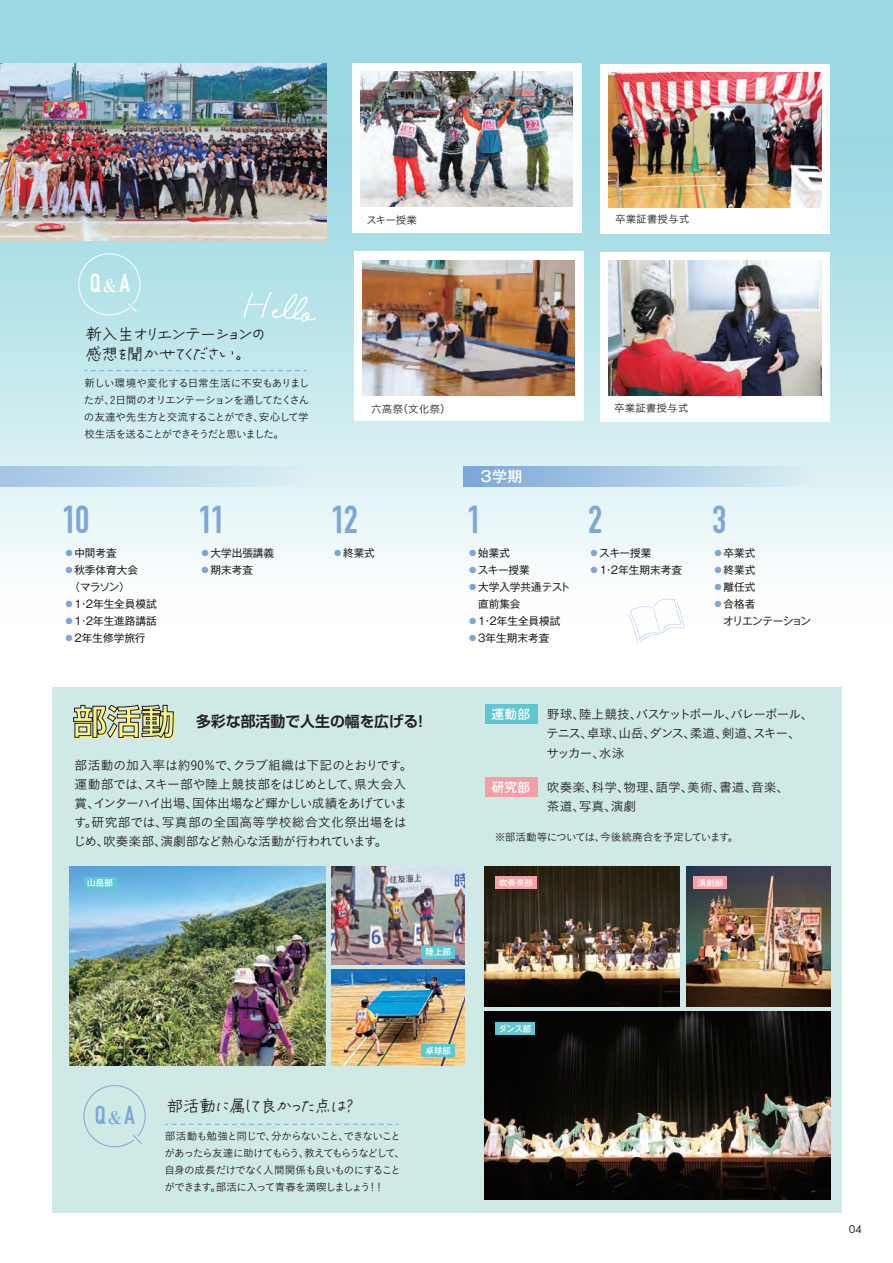
<style>
.page{position:relative;width:893px;height:1263px;background:#fff}
.page>*{position:absolute;margin:0;border:0;box-sizing:border-box;transform-origin:0 0}
.t1{font:700 38.25px "DIN Condensed";color:#7ca7d8}
.t2{font:700 34.05px "Shin Go Pro De";color:#fff57a}
.t3{font:700 25.5px "DIN Condensed";color:#fff}
.t4{font:700 25.5px "DIN Condensed";color:#7ca7d8}
.t5{font:16.2px/19.4px "VDL Pen Letter Medium";letter-spacing:-.16em;color:#231f20}
.t6{font:16.2px "VDL Pen Letter Medium";letter-spacing:-.08em;color:#231f20}
.t7{font:700 14.85px "Shin Go Pro De";color:#231f20}
.t8{font:500 14.85px "Gothic MB101 Pro";color:#fff}
.t9{font:12.75px/19.2px "Koburina Go Std W3";letter-spacing:-.025em;color:#231f20}
.t10{font:12.75px/19.2px "Koburina Go Std W3";letter-spacing:-.09em;color:#231f20}
.t11{font:12.75px/19.2px "Koburina Go Std W3";color:#231f20}
.t12{font:500 12.75px "Gothic MB101 Pro";letter-spacing:.025em;color:#fff}
.t13{font:11.85px "Futura PT";color:#231f20}
.t14{font:10.65px/17px "Koburina Go Std W3";letter-spacing:-.075em;color:#231f20;text-align:justify}
.t15{font:10.65px/17px "Gothic MB101 Pro";color:#231f20}
.t16{font:10.65px "Koburina Go Std W3";color:#231f20}
.t17{font:10.65px/17px "Gothic MB101 Pro";letter-spacing:-.065em;color:#231f20}
.t18{font:500 8.55px "Gothic MB101 Pro";color:#fff}
.s1{font-family:"Ryumin Pro";font-size:17.4px}
.s2{color:#7ca7d8}
</style>
<div class="page">
<svg style="left:0;top:0;width:893px;height:615px"></svg>
<div style="left:52px;top:687px;width:790px;height:525px;background:#cfeae6"></div>
<div style="left:354px;top:252px;width:229px;height:169px;background:#fff"></div>
<img style="left:362px;top:260px;width:213px;height:135px">
<div style="left:352px;top:63px;width:229px;height:170px;background:#fff"></div>
<img style="left:360px;top:72px;width:213px;height:135px">
<div style="left:600px;top:252px;width:230px;height:170px;background:#fff"></div>
<img style="left:609px;top:261px;width:212px;height:135px">
<div style="left:600px;top:64px;width:230px;height:170px;background:#fff"></div>
<img style="left:609px;top:73px;width:212px;height:135px">
<svg style="left:629px;top:599px;width:56px;height:44px"></svg>
<img style="left:0;top:63px;width:326px;height:178px">
<img style="left:69px;top:866px;width:257px;height:200px">
<img style="left:485px;top:1012px;width:346px;height:187px">
<img style="left:686px;top:867px;width:145px;height:140px">
<img style="left:485px;top:867px;width:194px;height:140px">
<img style="left:332px;top:866px;width:133px;height:99px">
<img style="left:332px;top:970px;width:133px;height:96px">
<svg style="left:78px;top:253px;width:63px;height:63px;background:#b6e3e9"></svg>
<svg style="left:83px;top:1085px;width:63px;height:62px"></svg>
<svg style="left:85px;top:370px;width:221px;height:1px"></svg>
<svg style="left:165px;top:1124px;width:233px;height:1px"></svg>
<div style="left:0;top:466px;width:314px;height:21px;background:linear-gradient(to right,#a3c5e3,#dcf1f3)"></div>
<div style="left:464px;top:466px;width:354px;height:21px;background:linear-gradient(to right,#7ba6d7,#dcf1f3)"></div>
<svg style="left:73px;top:705px;width:101px;height:33px"></svg>
<div style="left:485px;top:704px;width:52px;height:20px;background:#5ec7d1"></div>
<div style="left:485px;top:778px;width:52px;height:19px;background:#f69ea6"></div>
<svg style="left:243px;top:291px;width:74px;height:31px;background:#c1e7ec"></svg>
<div style="left:84px;top:877px;width:33px;height:12px;background:#5ec7d1"></div>
<div style="left:422px;top:1045px;width:33px;height:12px;background:#5ec7d1"></div>
<div style="left:422px;top:946px;width:33px;height:12px;background:#5ec7d1"></div>
<div style="left:495px;top:876px;width:42px;height:12px;background:#f69ea6"></div>
<div style="left:495px;top:1022px;width:40px;height:12px;background:#5ec7d1"></div>
<div style="left:694px;top:876px;width:33px;height:12px;background:#f69ea6"></div>
<h3 class="t3" style="left:90px;top:266px;width:41px">Q<span class="s1">&amp;</span>A</h3>
<h3 class="t5" style="left:86px;top:324px;width:183px">新入生オリエンテーションの感想を聞かせてください。</h3>
<p class="t14" style="left:84px;top:374px;width:227px">新しい環境や変化する日常生活に不安もありましたが、2日間のオリエンテーションを通してたくさんの友達や先生方と交流することができ、安心して学校生活を送ることができそうだと思いました。</p>
<p class="t14" style="left:366px;top:211px;width:52px">スキー授業</p>
<p class="t14" style="left:371px;top:400px;width:81px">六高祭（文化祭）</p>
<h3 class="t8" style="left:480px;top:464px;width:43px">3学期</h3>
<p class="t16" style="left:615px;top:211px;width:76px">卒業証書授与式</p>
<p class="t16" style="left:614px;top:400px;width:76px">卒業証書授与式</p>
<h1 class="t1" style="left:62px;top:494px;width:29px">10</h1>
<h1 class="t1" style="left:198px;top:494px;width:28px">11</h1>
<h1 class="t1" style="left:331px;top:494px;width:29px">12</h1>
<h1 class="t1" style="left:467px;top:494px;width:16px">1</h1>
<h1 class="t1" style="left:588px;top:494px;width:16px">2</h1>
<h1 class="t1" style="left:712px;top:494px;width:16px">3</h1>
<p class="t15" style="left:64px;top:543px;width:55px"><span class="s2">●</span>中間考査</p>
<p class="t15" style="left:64px;top:560px;width:76px"><span class="s2">●</span>秋季体育大会　（マラソン）</p>
<p class="t15" style="left:64px;top:594px;width:94px"><span class="s2">●</span>１・２年生全員模試</p>
<p class="t15" style="left:64px;top:611px;width:95px"><span class="s2">●</span>１・２年生進路講話</p>
<p class="t15" style="left:64px;top:628px;width:83px"><span class="s2">●</span>２年生修学旅行</p>
<p class="t15" style="left:200px;top:543px;width:76px"><span class="s2">●</span>大学出張講義</p>
<p class="t15" style="left:200px;top:560px;width:55px"><span class="s2">●</span>期末考査</p>
<p class="t15" style="left:332px;top:543px;width:44px"><span class="s2">●</span>終業式</p>
<p class="t15" style="left:467px;top:543px;width:44px"><span class="s2">●</span>始業式</p>
<p class="t15" style="left:467px;top:560px;width:64px"><span class="s2">●</span>スキー授業</p>
<p class="t15" style="left:467px;top:577px;width:104px"><span class="s2">●</span>大学入学共通テスト　直前集会</p>
<p class="t15" style="left:467px;top:611px;width:94px"><span class="s2">●</span>１・２年生全員模試</p>
<p class="t15" style="left:467px;top:628px;width:83px"><span class="s2">●</span>３年生期末考査</p>
<p class="t15" style="left:589px;top:543px;width:64px"><span class="s2">●</span>スキー授業</p>
<p class="t15" style="left:589px;top:560px;width:95px"><span class="s2">●</span>１・２年生期末考査</p>
<p class="t15" style="left:713px;top:543px;width:44px"><span class="s2">●</span>卒業式</p>
<p class="t15" style="left:713px;top:560px;width:44px"><span class="s2">●</span>終業式</p>
<p class="t15" style="left:713px;top:577px;width:44px"><span class="s2">●</span>離任式</p>
<p class="t17" style="left:713px;top:594px;width:100px"><span class="s2">●</span>合格者<br>　オリエンテーション</p>
<h2 class="t2" style="left:74px;top:695px;width:104px">部活動</h2>
<h3 class="t7" style="left:196px;top:709px;width:234px">多彩な部活動で人生の幅を広げる！</h3>
<p class="t12" style="left:491px;top:703px;width:40px">運動部</p>
<p class="t10" style="left:546px;top:705px;width:269px">野球、陸上競技、バスケットボール、バレーボール、テニス、卓球、山岳、ダンス、柔道、剣道、スキー、サッカー、水泳</p>
<p class="t11" style="left:547px;top:777px;width:244px">吹奏楽、科学、物理、語学、美術、書道、音楽、茶道、写真、演劇</p>
<p class="t9" style="left:73px;top:755px;width:341px">部活動の加入率は約90％で、クラブ組織は下記のとおりです。運動部では、スキー部や陸上競技部をはじめとして、県大会入賞、インターハイ出場、国体出場など輝かしい成績をあげています。研究部では、写真部の全国高等学校総合文化祭出場をはじめ、吹奏楽部、演劇部など熱心な活動が行われています。</p>
<p class="t12" style="left:491px;top:777px;width:40px">研究部</p>
<p class="t14" style="left:495px;top:828px;width:245px">※部活動等については、今後統廃合を予定しています。</p>
<p class="t18" style="left:87px;top:876px;width:27px">山岳部</p>
<p class="t18" style="left:426px;top:945px;width:27px">陸上部</p>
<h3 class="t4" style="left:95px;top:1098px;width:41px">Q<span class="s1">&amp;</span>A</h3>
<h3 class="t6" style="left:167px;top:1094px;width:192px">部活動に属して良かった点は？</h3>
<p class="t14" style="left:164px;top:1128px;width:242px;text-align:left">部活動も勉強と同じで、分からないこと、できないことがあったら友達に助けてもらう、教えてもらうなどして、自身の成長だけでなく人間関係も良いものにすることができます。部活に入って青春を満喫しましょう！！</p>
<p class="t18" style="left:426px;top:1044px;width:27px">卓球部</p>
<p class="t18" style="left:499px;top:875px;width:36px">吹奏楽部</p>
<p class="t18" style="left:498px;top:1021px;width:34px">ダンス部</p>
<p class="t18" style="left:698px;top:875px;width:27px">演劇部</p>
<p class="t13" style="left:849px;top:1222px;width:15px">04</p>
</div>
